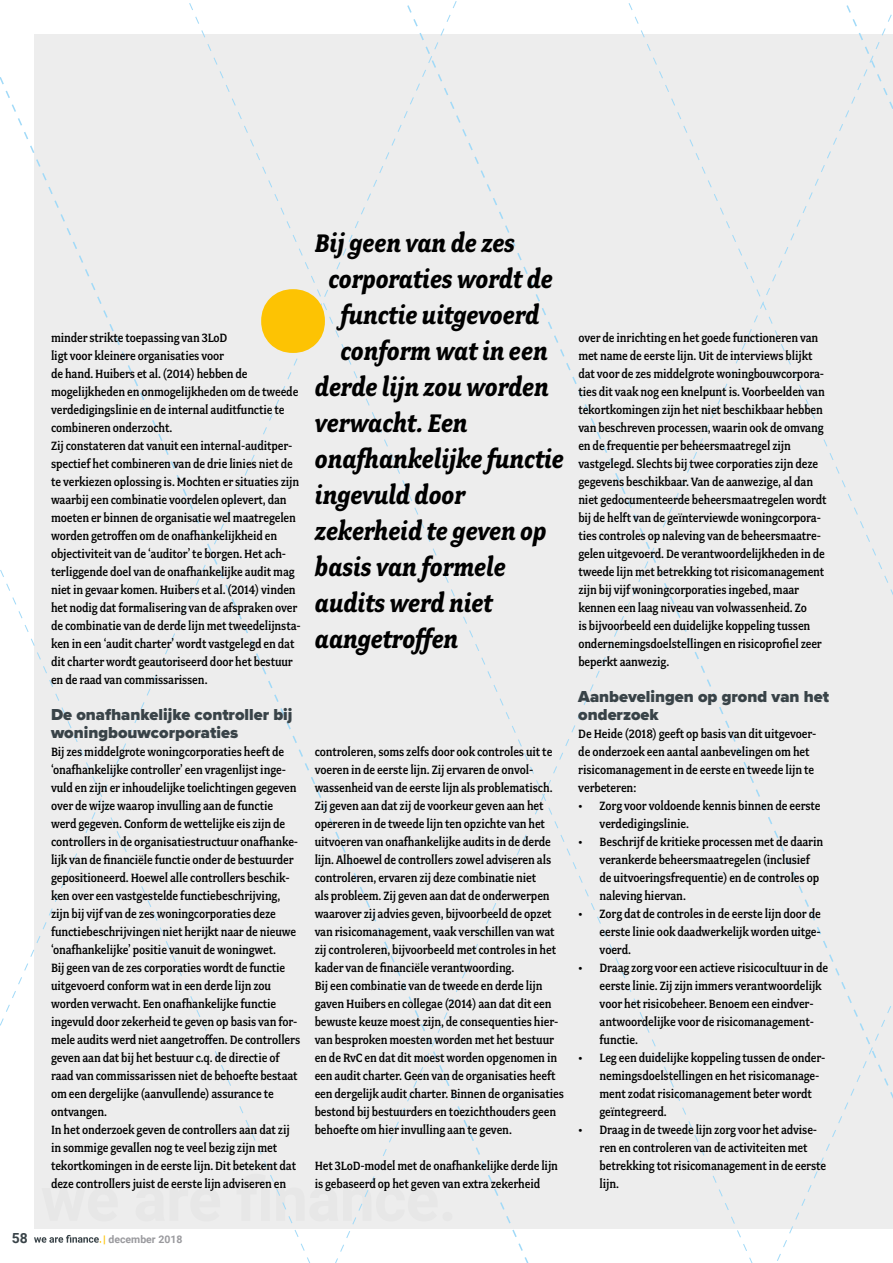
<style>
.page{position:relative;width:893px;height:1263px;background:#fff}
.page>*{position:absolute;margin:0;border:0;box-sizing:border-box;transform-origin:0 0}
.t1{font:italic 700 28.5px "Fairplex Narrow OT";color:#000}
.t2{font:900 16.5px/18px "Proxima Nova";color:#394348}
.t3{font:700 13.95px "Roboto";color:#394348}
.t4{font:500 13.5px/18px "Fairplex Narrow OT";letter-spacing:-.01em;color:#000}
.t5{font:700 10.5px "Roboto";color:#9a9a9e}
.s1{font-weight:900;color:#fdc303}
</style>
<div class="page">
<svg style="left:0;top:3px;width:327px;height:1051px"></svg>
<div style="left:327px;top:1px;width:437px;height:1262px;background:#ededed"></div>
<div style="left:764px;top:5px;width:129px;height:1256px;background:#ededed"></div>
<svg style="left:0;top:541px;width:317px;height:722px;background:#efefef"></svg>
<svg style="left:261px;top:289px;width:64px;height:64px;background:#f9cb33"></svg>
<h1 class="t1" style="left:315px;top:227px;width:202px">Bij geen van de zes</h1>
<h1 class="t1" style="left:328px;top:263px;width:226px">corporaties wordt de</h1>
<h1 class="t1" style="left:340px;top:299px;width:200px">functie uitgevoerd</h1>
<h1 class="t1" style="left:340px;top:335px;width:209px">conform wat in een</h1>
<h1 class="t1" style="left:315px;top:371px;width:235px">derde lijn zou worden</h1>
<h1 class="t1" style="left:315px;top:407px;width:154px">verwacht. Een</h1>
<h1 class="t1" style="left:315px;top:443px;width:250px">onafhankelijke functie</h1>
<h1 class="t1" style="left:315px;top:479px;width:152px">ingevuld door</h1>
<h1 class="t1" style="left:315px;top:515px;width:233px">zekerheid te geven op</h1>
<h1 class="t1" style="left:315px;top:551px;width:192px">basis van formele</h1>
<h1 class="t1" style="left:315px;top:587px;width:179px">audits werd niet</h1>
<h1 class="t1" style="left:315px;top:623px;width:145px">aangetroffen</h1>
<p class="t4" style="left:51px;top:329px;width:251px">minder strikte toepassing van 3LoD<br>ligt voor kleinere organisaties voor<br>de hand. Huibers et al. (2014) hebben de mogelijkheden en onmogelijkheden om de tweede verdedigingslinie en de internal auditfunctie te combineren onderzocht.<br>Zij constateren dat vanuit een internal-auditper&shy;spectief het combineren van de drie linies niet de te verkiezen oplossing is. Mochten er situaties zijn waarbij een combinatie voordelen oplevert, dan moeten er binnen de organisatie wel maatregelen worden getroffen om de onafhankelijkheid en objectiviteit van de ‘auditor’ te borgen. Het ach&shy;terliggende doel van de onafhankelijke audit mag niet in gevaar komen. Huibers et al. (2014) vinden het nodig dat formalisering van de afspraken over de combinatie van de derde lijn met tweedelijnsta&shy;ken in een ‘audit charter’ wordt vastgelegd en dat dit charter wordt geautoriseerd door het bestuur en de raad van commissarissen.</p>
<p class="t2" style="left:51px;top:705px;width:243px">De onafhankelijke controller bij woningbouwcorporaties</p>
<p class="t4" style="left:51px;top:743px;width:251px">Bij zes middelgrote woningcorporaties heeft de ‘onafhankelijke controller’ een vragenlijst inge&shy;vuld en zijn er inhoudelijke toelichtingen gegeven over de wijze waarop invulling aan de functie werd gegeven. Conform de wettelijke eis zijn de controllers in de organisatiestructuur onafhanke&shy;lijk van de financiële functie onder de bestuurder gepositioneerd. Hoewel alle controllers beschik&shy;ken over een vastgestelde functiebeschrijving, zijn bij vijf van de zes woningcorporaties deze functiebeschrijvingen niet herijkt naar de nieuwe ‘onafhankelijke’ positie vanuit de woningwet.<br>Bij geen van de zes corporaties wordt de functie uitgevoerd conform wat in een derde lijn zou worden verwacht. Een onafhankelijke functie ingevuld door zekerheid te geven op basis van for&shy;mele audits werd niet aangetroffen. De controllers geven aan dat bij het bestuur c.q. de directie of raad van commissarissen niet de behoefte bestaat om een dergelijke (aanvullende) assurance te ontvangen.<br>In het onderzoek geven de controllers aan dat zij in sommige gevallen nog te veel bezig zijn met tekortkomingen in de eerste lijn. Dit betekent dat deze controllers juist de eerste lijn adviseren en</p>
<p class="t4" style="left:315px;top:743px;width:251px">controleren, soms zelfs door ook controles uit te voeren in de eerste lijn. Zij ervaren de onvol&shy;wassenheid van de eerste lijn als problematisch.<br>Zij geven aan dat zij de voorkeur geven aan het opereren in de tweede lijn ten opzichte van het uitvoeren van onafhankelijke audits in de derde lijn. Alhoewel de controllers zowel adviseren als controleren, ervaren zij deze combinatie niet<br>als probleem. Zij geven aan dat de onderwerpen waarover zij advies geven, bijvoorbeeld de opzet van risicomanagement, vaak verschillen van wat zij controleren, bijvoorbeeld met controles in het kader van de financiële verantwoording.<br>Bij een combinatie van de tweede en derde lijn gaven Huibers en collegae (2014) aan dat dit een bewuste keuze moest zijn, de consequenties hier&shy;van besproken moesten worden met het bestuur en de RvC en dat dit moest worden opgenomen in een audit charter. Geen van de organisaties heeft een dergelijk audit charter. Binnen de organisaties bestond bij bestuurders en toezichthouders geen behoefte om hier invulling aan te geven.</p>
<p class="t4" style="left:315px;top:1157px;width:245px">Het 3LoD-model met de onafhankelijke derde lijn is gebaseerd op het geven van extra zekerheid</p>
<p class="t4" style="left:578px;top:329px;width:250px">over de inrichting en het goede functioneren van met name de eerste lijn. Uit de interviews blijkt dat voor de zes middelgrote woningbouwcorpora&shy;ties dit vaak nog een knelpunt is. Voorbeelden van tekortkomingen zijn het niet beschikbaar hebben van beschreven processen, waarin ook de omvang en de frequentie per beheersmaatregel zijn vastgelegd. Slechts bij twee corporaties zijn deze gegevens beschikbaar. Van de aanwezige, al dan niet gedocumenteerde beheersmaatregelen wordt bij de helft van de geïnterviewde woningcorpora&shy;ties controles op naleving van de beheersmaatre&shy;gelen uitgevoerd. De verantwoordelijkheden in de tweede lijn met betrekking tot risicomanagement zijn bij vijf woningcorporaties ingebed, maar kennen een laag niveau van volwassenheid. Zo<br>is bijvoorbeeld een duidelijke koppeling tussen ondernemingsdoelstellingen en risicoprofiel zeer beperkt aanwezig.</p>
<p class="t2" style="left:578px;top:687px;width:252px">Aanbevelingen op grond van het onderzoek</p>
<p class="t4" style="left:578px;top:725px;width:240px">De Heide (2018) geeft op basis van dit uitgevoer&shy;de onderzoek een aantal aanbevelingen om het risicomanagement in de eerste en tweede lijn te verbeteren:</p>
<p class="t4" style="left:600px;top:797px;width:223px;text-indent:-21px">• Zorg voor voldoende kennis binnen de eerste verdedigingslinie.</p>
<p class="t4" style="left:600px;top:833px;width:225px;text-indent:-21px">• Beschrijf de kritieke processen met de daarin verankerde beheersmaatregelen (inclusief de uitvoeringsfrequentie) en de controles op naleving hiervan.</p>
<p class="t4" style="left:600px;top:905px;width:223px;text-align:justify;text-indent:-21px">• Zorg dat de controles in de eerste lijn door de eerste linie ook daadwerkelijk worden uitge&shy;voerd.</p>
<p class="t4" style="left:600px;top:959px;width:230px;text-indent:-21px">• Draag zorg voor een actieve risicocultuur in de eerste linie. Zij zijn immers verantwoordelijk voor het risicobeheer. Benoem een eindver&shy;antwoordelijke voor de risicomanagement&shy;functie.</p>
<p class="t4" style="left:600px;top:1049px;width:227px;text-indent:-21px">• Leg een duidelijke koppeling tussen de onder&shy;nemingsdoelstellingen en het risicomanage&shy;ment zodat risicomanagement beter wordt geïntegreerd.</p>
<p class="t4" style="left:600px;top:1121px;width:228px;text-indent:-21px">• Draag in de tweede lijn zorg voor het advise&shy;ren en controleren van de activiteiten met betrekking tot risicomanagement in de eerste lijn.</p>
<p class="t3" style="left:12px;top:1228px;width:17px">58</p>
<p class="t5" style="left:103px;top:1232px;width:81px"><span class="s1">|</span> december 2018</p>
</div>
